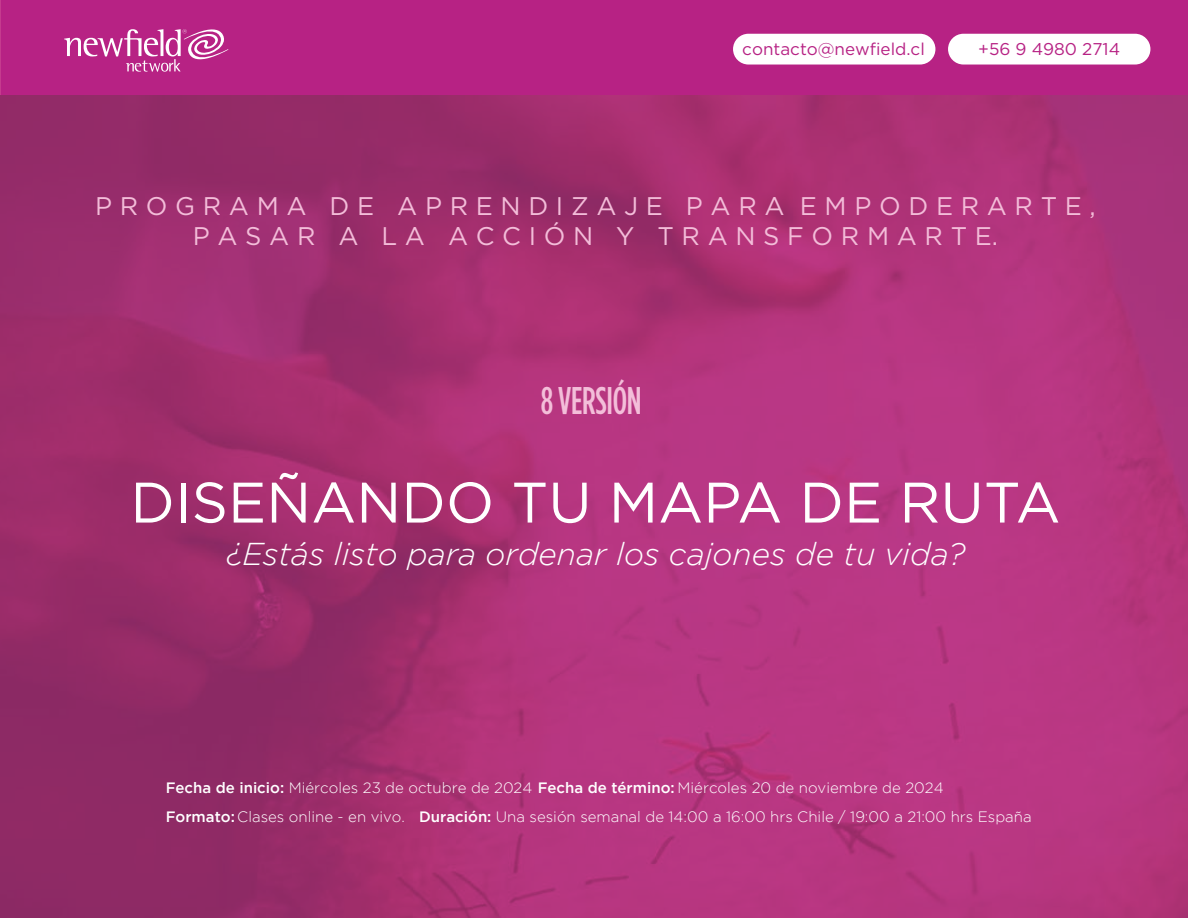
<style>
.page{position:relative;width:1188px;height:918px;background:#fff}
.page>*{position:absolute;margin:0;border:0;box-sizing:border-box;transform-origin:0 0}
.t1{font:57px "Gotham";color:#fff}
.t2{font:500 38.55px "Gotham Condensed";letter-spacing:-.01em;color:#f3bed9;scale:.9 1}
.t3{font:italic 300 31.5px "Gotham";color:#fff}
.t4{font:25.5px/30.6px "Gotham";color:#f3bdd9;text-align:center}
.t5{font:17.1px "Gotham";color:#b72284}
.t6{font:300 15px/29.1px "Gotham";color:#fff}
.s1{font-weight:500}
</style>
<div class="page">
<img style="left:0;top:95px;width:1188px;height:823px">
<div style="left:2px;top:1px;width:1186px;height:94px;background:#b72284"></div>
<svg style="left:64px;top:29px;width:164px;height:43px"></svg>
<div style="left:733px;top:34px;width:202px;height:31px;background:#fff;border-radius:15px"></div>
<div style="left:948px;top:34px;width:202px;height:31px;background:#fff;border-radius:15px"></div>
<p class="t5" style="left:742px;top:39px;width:184px">contacto@newfield.cl</p>
<p class="t5" style="left:978px;top:39px;width:143px">+56 9 4980 2714</p>
<h3 class="t4" style="left:95px;top:190px;width:1002px">P R O G R A M A D E A P R E N D I Z A J E P A R A E M P O D E R A R T E ,<br>P A S A R A L A A C C I Ó N Y T R A N S F O R M A R T E.</h3>
<h2 class="t2" style="left:541px;top:379px;width:113px">8 VERSIÓN</h2>
<h1 class="t1" style="left:130px;top:471px;width:932px">DISEÑANDO TU MAPA DE RUTA</h1>
<h3 class="t3" style="left:226px;top:537px;width:741px">¿Estás listo para ordenar los cajones de tu vida?</h3>
<p class="t6" style="left:166px;top:773px;width:868px"><span class="s1">Fecha de inicio:</span> Miércoles 23 de octubre de 2024 <span class="s1">Fecha de término:</span> Miércoles 20 de noviembre de 2024<br><span class="s1">Formato:</span> Clases online - en vivo. <span class="s1">Duración:</span> Una sesión semanal de 14:00 a 16:00 hrs Chile / 19:00 a 21:00 hrs España</p>
</div>
